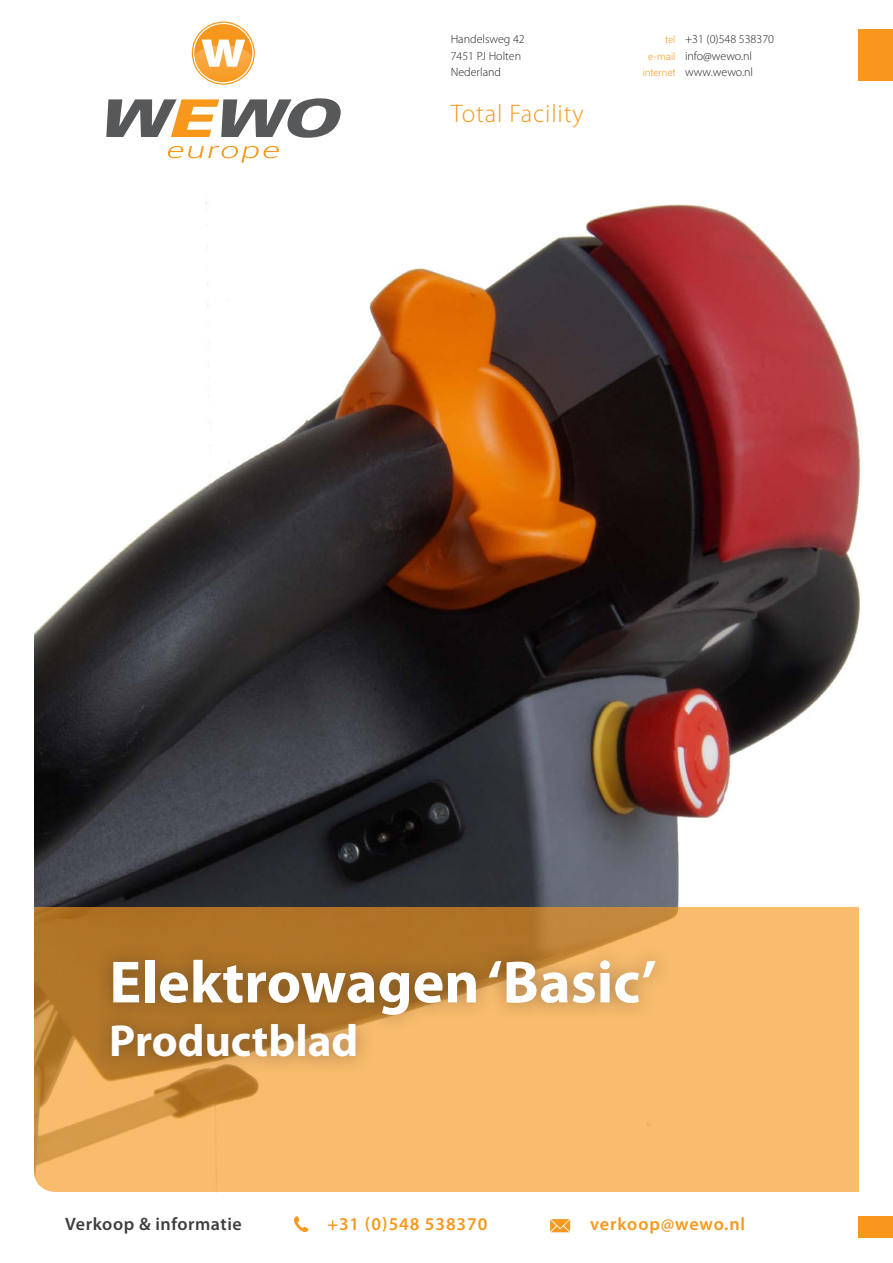
<style>
.page{position:relative;width:893px;height:1263px;background:#fff}
.page>*{position:absolute;margin:0;border:0;box-sizing:border-box;transform-origin:0 0}
.t1{font:700 60px "Myriad Pro";color:#fff}
.t2{font:700 45px "Myriad Pro";color:#fff}
.t3{font:300 25.5px "Myriad Pro";letter-spacing:.03em;color:#f7981d}
.t4{font:600 18px "Myriad Pro";letter-spacing:.05em;color:#f7981d}
.t5{font:600 18px "Myriad Pro";letter-spacing:.03em;color:#3e3e3f}
.t6{font:300 12px/16.5px "Myriad Pro";color:#231f20}
.t7{font:300 9.75px/16.5px "Roboto";color:#f7981d;text-align:right}
</style>
<div class="page">
<svg style="left:106px;top:98px;width:235px;height:40px"></svg>
<svg style="left:168px;top:146px;width:111px;height:17px"></svg>
<svg style="left:191px;top:23px;width:64px;height:60px"></svg>
<div style="left:859px;top:30px;width:34px;height:51px;background:#f7981d"></div>
<div style="left:859px;top:1216px;width:34px;height:22px;background:#f7981d"></div>
<svg style="left:550px;top:1219px;width:20px;height:13px"></svg>
<svg style="left:294px;top:1216px;width:14px;height:16px"></svg>
<img style="left:34px;top:202px;width:827px;height:705px">
<svg style="left:34px;top:907px;width:825px;height:285px;fill:#f9bc6c"></svg>
<div style="left:94px;top:942px;width:579px;height:133px;background:#231f20;opacity:.41"></div>
<svg style="left:13px;top:1171px;width:42px;height:42px"></svg>
<p class="t6" style="left:451px;top:31px;width:76px">Handelsweg 42<br>7451 PJ Holten<br>Nederland</p>
<p class="t6" style="left:685px;top:31px;width:91px">+31 (0)548 538370 info@wewo.nl www.wewo.nl</p>
<p class="t7" style="left:643px;top:31px;width:34px">tel e-mail internet</p>
<h3 class="t3" style="left:451px;top:98px;width:135px">Total Facility</h3>
<p class="t1" style="left:109px;top:943px;width:549px">Elektrowagen ‘Basic’</p>
<p class="t2" style="left:109px;top:1012px;width:251px">Productblad</p>
<h3 class="t5" style="left:65px;top:1212px;width:178px">Verkoop &amp; informatie</h3>
<h3 class="t4" style="left:327px;top:1212px;width:161px">+31 (0)548 538370</h3>
<h3 class="t4" style="left:590px;top:1212px;width:157px">verkoop@wewo.nl</h3>
</div>
